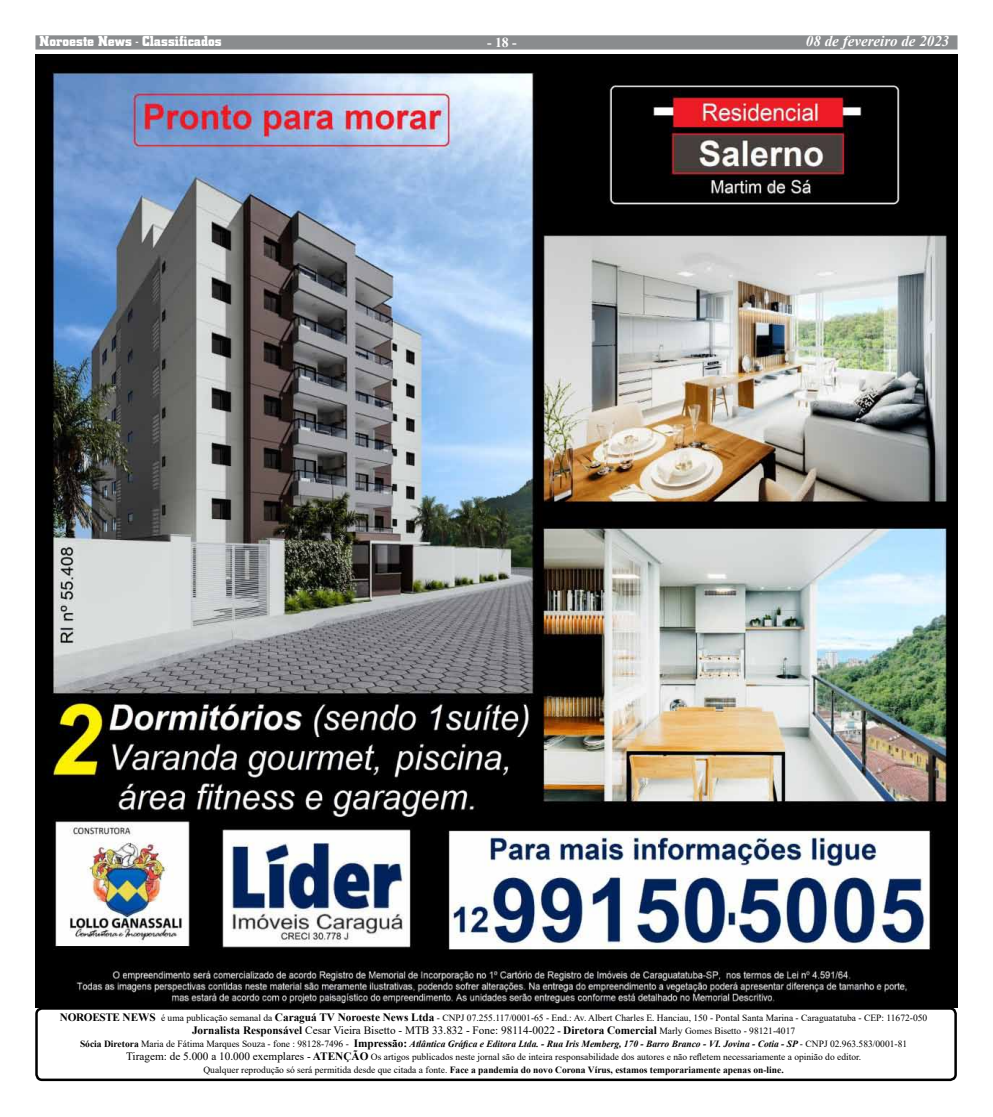
<style>
.page{position:relative;width:993px;height:1117px;background:#fff}
.page>*{position:absolute;margin:0;border:0;box-sizing:border-box;transform-origin:0 0}
.t1{font:700 15px "City D";color:#fff}
.t2{font:italic 700 15px "Times New Roman";color:#fff}
.t3{font:700 13.75px "Times New Roman";color:#fff}
.t4{font:11.25px "Times New Roman";color:#000}
.t5{font:9.5px/13px "Times New Roman";color:#000;text-align:center}
.s1{font-weight:700;font-size:11.25px}
.s2{font-weight:700}
.s3{font-weight:700;font-size:10px}
.s4{font-size:9.5px}
.s5{font-weight:700;font-style:italic}
.s6{font-size:11.25px}
</style>
<div class="page">
<div style="left:35px;top:35px;width:922px;height:15px;background:#8a8c8e;border:1px solid #8a8c8e"></div>
<div style="left:35px;top:1006px;width:921px;height:74px;border:2px solid #000;border-radius:6px"></div>
<img style="left:35px;top:54px;width:922px;height:952px">
<h2 class="t3" style="left:487px;top:33px;width:31px">- 18 -</h2>
<h1 class="t2" style="left:805px;top:31px;width:145px">08 de fevereiro de 2023</h1>
<h1 class="t1" style="left:40px;top:33px;width:184px">Noroeste News - Classificados</h1>
<h1 class="t2" style="left:473px;top:31px;width:34px">- 10 -</h1>
<p class="t5" style="left:60px;top:1010px;width:868px"><span class="s1">NOROESTE NEWS</span> é uma publicação semanal da <span class="s1">Caraguá TV Noroeste News Ltda</span> - CNPJ 07.255.117/0001-65 - End.: Av. Albert Charles E. Hanciau, 150 - Pontal Santa Marina - Caraguatatuba - CEP: 11672-050</p>
<p class="t4" style="left:192px;top:1022px;width:604px"><span class="s2">Jornalista Responsável</span> Cesar Vieira Bisetto - MTB 33.832 - Fone: 98114-0022 <span class="s3">-</span> <span class="s2">Diretora Comercial</span> <span class="s4">Marly Gomes Bisetto - 98121-4017</span></p>
<p class="t5" style="left:80px;top:1036px;width:828px"><span class="s2">Sócia Diretora</span> Maria de Fátima Marques Souza - fone : 98128-7496 - <span class="s1">Impressão:</span> <span class="s5">Atlântica Gráfica e Editora Ltda. - Rua Iris Memberg, 170 - Barro Branco - VI. Jovina - Cotia - SP</span> - CNPJ 02.963.583/0001-81<br><span class="s6">Tiragem: de 5.000 a 10.000 exemplares -</span> <span class="s1">ATENÇÃO</span> Os artigos publicados neste jornal são de inteira responsabilidade dos autores e não refletem necessariamente a opinião do editor.<br>Qualquer reprodução só será permitida desde que citada a fonte. <span class="s2">Face a pandemia do novo Corona Vírus, estamos temporariamente apenas on-line.</span></p>
</div>
